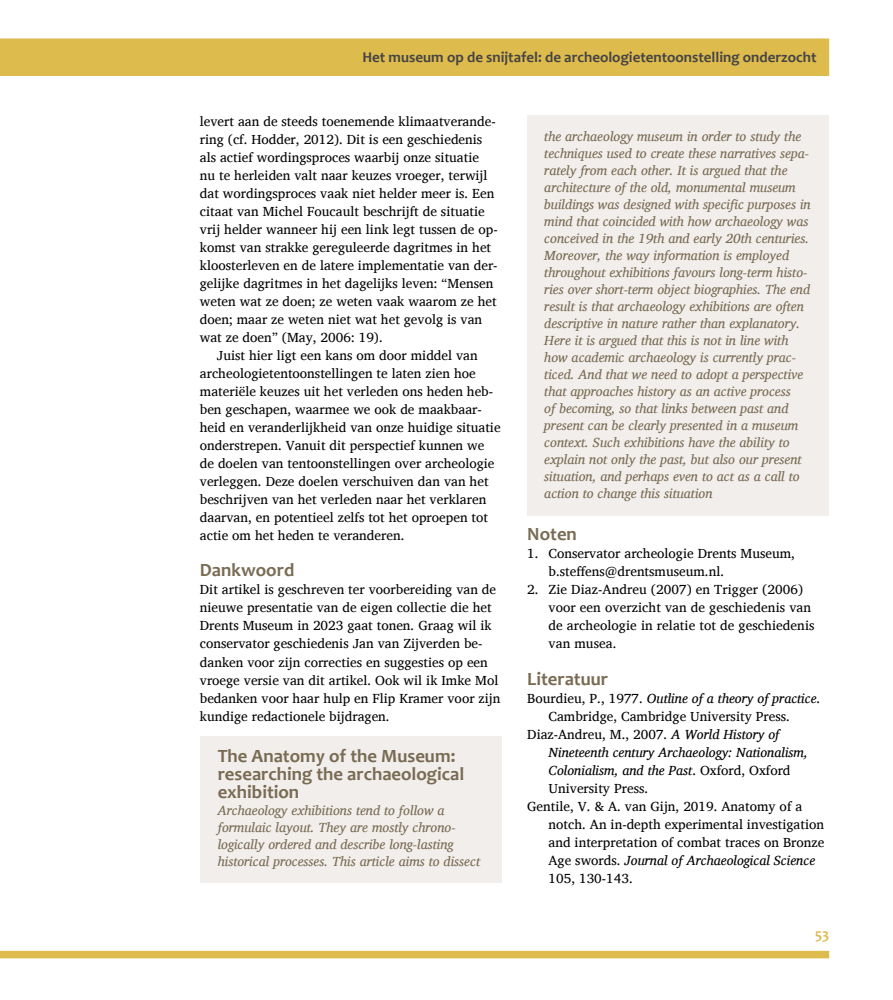
<style>
.page{position:relative;width:893px;height:1000px;background:#fff}
.page>*{position:absolute;margin:0;border:0;box-sizing:border-box;transform-origin:0 0}
.t1{font:700 18.75px/18px "Candara";color:#796b53}
.t2{font:700 15px "Candara";color:#454444}
.t3{font:700 15px "Candara";color:#debb4d}
.t4{font:13.5px/18px "Charis SIL";color:#000}
.t5{font:italic 13.5px/17px "Charis SIL";color:#796b53}
.t6{font:italic 13.5px "Charis SIL";color:#000}
.s1{font-style:normal}
.s2{font-style:italic}
</style>
<div class="page">
<div style="left:0;top:38px;width:829px;height:38px;background:#debb4d"></div>
<div style="left:0;top:950px;width:829px;height:8px;background:#debb4d"></div>
<div style="left:200px;top:736px;width:302px;height:146px;background:#f1eeeb"></div>
<div style="left:527px;top:115px;width:302px;height:400px;background:#f1eeeb"></div>
<p class="t2" style="left:362px;top:48px;width:456px">Het museum op de snijtafel: de archeologietentoonstelling onderzocht</p>
<p class="t4" style="left:200px;top:112px;width:299px">levert aan de steeds toenemende klimaatverande&shy;ring (cf. Hodder, 2012). Dit is een geschiedenis als actief wordingsproces waarbij onze situatie nu te herleiden valt naar keuzes vroeger, terwijl dat wordingsproces vaak niet helder meer is. Een citaat van Michel Foucault beschrijft de situatie vrij helder wanneer hij een link legt tussen de op&shy;komst van strakke gereguleerde dagritmes in het kloosterleven en de latere implementatie van der&shy;gelijke dagritmes in het dagelijks leven: “Mensen weten wat ze doen; ze weten vaak waarom ze het doen; maar ze weten niet wat het gevolg is van wat ze doen” (May, 2006: 19).</p>
<p class="t4" style="left:200px;top:346px;width:302px;text-indent:17px">Juist hier ligt een kans om door middel van archeologietentoonstellingen te laten zien hoe materiële keuzes uit het verleden ons heden heb&shy;ben geschapen, waarmee we ook de maakbaar&shy;heid en veranderlijkheid van onze huidige situatie onderstrepen. Vanuit dit perspectief kunnen we de doelen van tentoonstellingen over archeologie verleggen. Deze doelen verschuiven dan van het beschrijven van het verleden naar het verklaren daarvan, en potentieel zelfs tot het oproepen tot actie om het heden te veranderen.</p>
<h1 class="t1" style="left:200px;top:561px;width:96px">Dankwoord</h1>
<p class="t4" style="left:200px;top:580px;width:302px">Dit artikel is geschreven ter voorbereiding van de nieuwe presentatie van de eigen collectie die het Drents Museum in 2023 gaat tonen. Graag wil ik conservator geschiedenis Jan van Zijverden be&shy;danken voor zijn correcties en suggesties op een vroege versie van dit artikel. Ook wil ik Imke Mol bedanken voor haar hulp en Flip Kramer voor zijn kundige redactionele bijdragen.</p>
<h1 class="t1" style="left:218px;top:747px;width:248px">The Anatomy of the Museum: researching the archaeological exhibition</h1>
<p class="t5" style="left:218px;top:802px;width:264px">Archaeology exhibitions tend to follow a formulaic layout. They are mostly chrono&shy;logically ordered and describe long-lasting historical processes. This article aims to dissect</p>
<p class="t5" style="left:544px;top:128px;width:268px">the archaeology museum in order to study the techniques used to create these narratives sepa&shy;rately from each other. It is argued that the architecture of the old, monumental museum buildings was designed with specific purposes in mind that coincided with how archaeology was conceived in the 19th and early 20th centuries.<br>Moreover, the way information is employed throughout exhibitions favours long-term histo&shy;ries over short-term object biographies. The end result is that archaeology exhibitions are often descriptive in nature rather than explanatory.<br>Here it is argued that this is not in line with how academic archaeology is currently prac&shy;ticed. And that we need to adopt a perspective that approaches history as an active process<br>of becoming, so that links between past and present can be clearly presented in a museum context. Such exhibitions have the ability to explain not only the past, but also our present situation, and perhaps even to act as a call to action to change this situation</p>
<h1 class="t1" style="left:527px;top:525px;width:51px">Noten</h1>
<p class="t4" style="left:549px;top:544px;width:248px;text-indent:-21px">1. Conservator archeologie Drents Museum, b.steffens@drentsmuseum.nl.</p>
<p class="t4" style="left:549px;top:580px;width:267px;text-indent:-21px">2. Zie Diaz-Andreu (2007) en Trigger (2006) voor een overzicht van de geschiedenis van de archeologie in relatie tot de geschiedenis van musea.</p>
<h1 class="t1" style="left:527px;top:669px;width:82px">Literatuur</h1>
<p class="t6" style="left:527px;top:689px;width:295px"><span class="s1">Bourdieu, P., 1977.</span> Outline of a theory of practice<span class="s1">.</span></p>
<p class="t4" style="left:549px;top:706px;width:243px">Cambridge, Cambridge University Press.</p>
<p class="t4" style="left:527px;top:724px;width:254px">Diaz-Andreu, M., 2007. <span class="s2">A World History of</span></p>
<p class="t6" style="left:548px;top:743px;width:261px">Nineteenth century Archaeology: Nationalism,</p>
<p class="t6" style="left:548px;top:761px;width:244px">Colonialism, and the Past<span class="s1">. Oxford, Oxford</span></p>
<p class="t4" style="left:548px;top:778px;width:101px">University Press.</p>
<p class="t4" style="left:527px;top:796px;width:276px">Gentile, V. &amp; A. van Gijn, 2019. Anatomy of a</p>
<p class="t4" style="left:548px;top:814px;width:277px">notch. An in-depth experimental investigation</p>
<p class="t4" style="left:548px;top:832px;width:277px">and interpretation of combat traces on Bronze</p>
<p class="t6" style="left:548px;top:851px;width:268px"><span class="s1">Age swords.</span> Journal of Archaeological Science</p>
<p class="t4" style="left:548px;top:868px;width:86px">105, 130-143.</p>
<p class="t3" style="left:815px;top:924px;width:16px">53</p>
</div>
